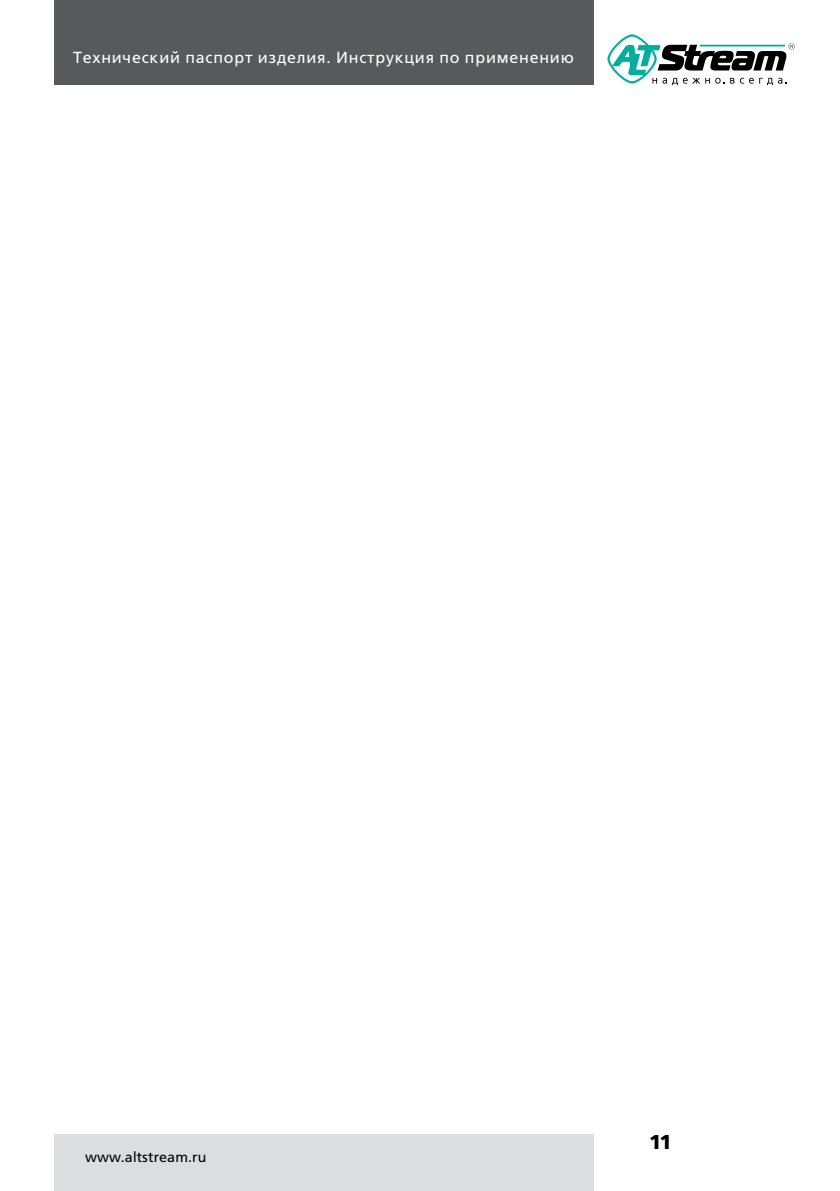
<style>
.page{position:relative;width:840px;height:1191px;background:#fff}
.page>*{position:absolute;margin:0;border:0;box-sizing:border-box;transform-origin:0 0}
.t1{font:700 20px "Free Set C";color:#000}
.t2{font:16px "Free Set C";letter-spacing:.05em;color:#fff}
.t3{font:14.4px "Free Set C";letter-spacing:.01em;color:#000}
</style>
<div class="page">
<div style="left:54px;top:1134px;width:538px;height:57px;background:#dcddde"></div>
<div style="left:54px;top:0;width:538px;height:85px;background:#58595b"></div>
<svg style="left:607px;top:34px;width:187px;height:51px"></svg>
<p class="t2" style="left:73px;top:49px;width:502px">Технический паспорт изделия. Инструкция по применению</p>
<p class="t3" style="left:85px;top:1149px;width:123px">www.altstream.ru</p>
<p class="t1" style="left:649px;top:1131px;width:24px">11</p>
</div>
